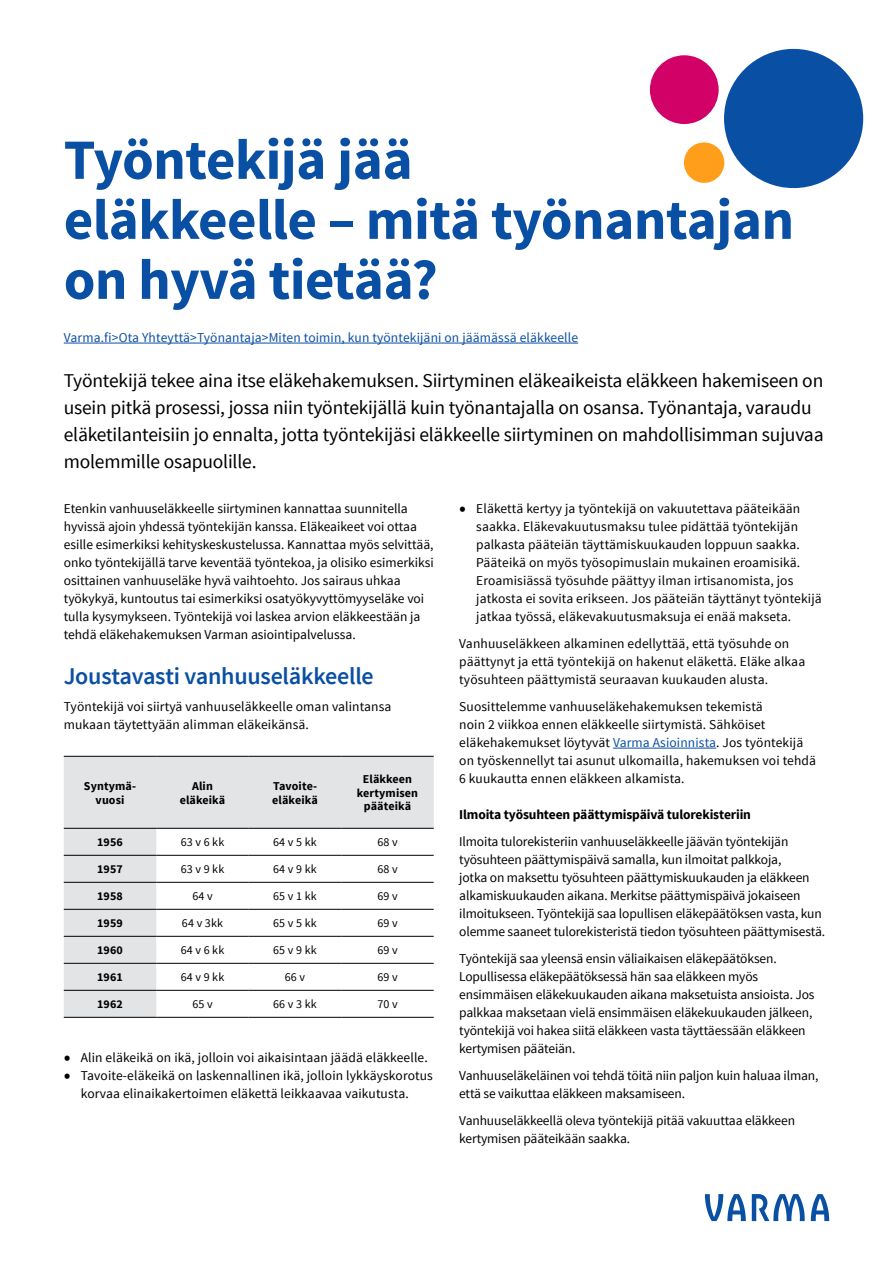
<style>
.page{position:relative;width:893px;height:1263px;background:#fff}
.page>*{position:absolute;margin:0;border:0;box-sizing:border-box;transform-origin:0 0}
._1__Otsikko{font:700 57px/60px "Source Sans Pro";letter-spacing:-.01em;color:#094fa3}
._2__Otsikko{font:600 24px "Source Sans Pro";letter-spacing:-.01em;color:#094fa3}
.Ingressi{font:19.5px/27px "Source Sans Pro";letter-spacing:-.01em;color:#000}
.leipis{font:13.5px/18px "Source Sans Pro";color:#000}
.leipis__ennen_listaa{font:13.5px/18px "Source Sans Pro";letter-spacing:.01em;color:#000}
.leipis-2{font:13.5px "Source Sans Pro";letter-spacing:.01em;color:#094fa3}
._3__Otsikko{font:700 13.5px "Source Sans Pro";letter-spacing:-.01em;color:#000}
.taulukko__teksti_solut{font:12px "Source Sans Pro";letter-spacing:.01em;color:#000}
.taulukko__sarakeotsake{font:700 12px/13.5px "Source Sans Pro";letter-spacing:.01em;color:#000;text-align:center}
.taulukko__teksti_solut-2{font:700 12px "Source Sans Pro";letter-spacing:.01em;color:#000}
.s1{font-size:22.5px}
.s2{color:#094fa3}
</style>
<div class="page">
<svg style="left:752px;top:1194px;width:53px;height:27px"></svg>
<svg style="left:705px;top:1194px;width:41px;height:27px"></svg>
<svg style="left:811px;top:1194px;width:18px;height:27px"></svg>
<hr style="left:64px;top:343px;width:514px;height:1px;background:#094fa3">
<svg style="left:64px;top:757px;width:370px;height:260px"></svg>
<hr style="left:64px;top:756px;width:92px;height:1px;background:#000">
<hr style="left:156px;top:756px;width:93px;height:1px;background:#000">
<hr style="left:249px;top:756px;width:92px;height:1px;background:#000">
<hr style="left:341px;top:756px;width:93px;height:1px;background:#000">
<hr style="left:64px;top:828px;width:92px;height:1px;background:#000">
<hr style="left:156px;top:828px;width:93px;height:1px;background:#000">
<hr style="left:249px;top:828px;width:92px;height:1px;background:#000">
<hr style="left:341px;top:828px;width:93px;height:1px;background:#000">
<hr style="left:64px;top:855px;width:92px;height:1px;background:#000">
<hr style="left:156px;top:855px;width:93px;height:1px;background:#000">
<hr style="left:341px;top:855px;width:93px;height:1px;background:#000">
<hr style="left:64px;top:882px;width:92px;height:1px;background:#000">
<hr style="left:156px;top:882px;width:93px;height:1px;background:#000">
<hr style="left:341px;top:882px;width:93px;height:1px;background:#000">
<hr style="left:64px;top:909px;width:92px;height:1px;background:#000">
<hr style="left:156px;top:909px;width:93px;height:1px;background:#000">
<hr style="left:341px;top:909px;width:93px;height:1px;background:#000">
<hr style="left:64px;top:936px;width:92px;height:1px;background:#000">
<hr style="left:156px;top:936px;width:93px;height:1px;background:#000">
<hr style="left:341px;top:936px;width:93px;height:1px;background:#000">
<hr style="left:64px;top:963px;width:92px;height:1px;background:#000">
<hr style="left:156px;top:963px;width:93px;height:1px;background:#000">
<hr style="left:341px;top:963px;width:93px;height:1px;background:#000">
<hr style="left:64px;top:990px;width:92px;height:1px;background:#000">
<hr style="left:156px;top:990px;width:93px;height:1px;background:#000">
<hr style="left:341px;top:990px;width:93px;height:1px;background:#000">
<hr style="left:64px;top:1017px;width:92px;height:1px;background:#000">
<hr style="left:156px;top:1017px;width:93px;height:1px;background:#000">
<hr style="left:341px;top:1017px;width:93px;height:1px;background:#000">
<hr style="left:249px;top:855px;width:92px;height:1px;background:#000">
<hr style="left:249px;top:882px;width:92px;height:1px;background:#000">
<hr style="left:249px;top:909px;width:92px;height:1px;background:#000">
<hr style="left:249px;top:936px;width:92px;height:1px;background:#000">
<hr style="left:249px;top:963px;width:92px;height:1px;background:#000">
<hr style="left:249px;top:990px;width:92px;height:1px;background:#000">
<hr style="left:249px;top:1017px;width:92px;height:1px;background:#000">
<hr style="left:613px;top:748px;width:103px;height:1px;background:#094fa3">
<div style="left:724px;top:49px;width:139px;height:139px;background:#094fa3;border-radius:50%"></div>
<div style="left:684px;top:142px;width:40px;height:41px;background:#ff9e1b;border-radius:50%"></div>
<div style="left:650px;top:55px;width:69px;height:69px;background:#d10168;border-radius:50%"></div>
<h1 class="_1__Otsikko" style="left:64px;top:132px;width:732px">Työntekijä jää<br>eläkkeelle – mitä työnantajan on hyvä tietää?</h1>
<p class="leipis-2" style="left:64px;top:329px;width:516px">Varma.fi&gt;Ota Yhteyttä&gt;Työnantaja&gt;Miten toimin, kun työntekijäni on jäämässä eläkkeelle</p>
<p class="Ingressi" style="left:64px;top:367px;width:761px">Työntekijä tekee aina itse eläkehakemuksen. Siirtyminen eläkeaikeista eläkkeen hakemiseen on usein pitkä prosessi, jossa niin työntekijällä kuin työnantajalla on osansa. Työnantaja, varaudu eläketilanteisiin jo ennalta, jotta työntekijäsi eläkkeelle siirtyminen on mahdollisimman sujuvaa molemmille osapuolille.</p>
<p class="leipis" style="left:64px;top:500px;width:371px">Etenkin vanhuuseläkkeelle siirtyminen kannattaa suunnitella hyvissä ajoin yhdessä työntekijän kanssa. Eläkeaikeet voi ottaa esille esimerkiksi kehityskeskustelussa. Kannattaa myös selvittää, onko työntekijällä tarve keventää työntekoa, ja olisiko esimerkiksi osittainen vanhuuseläke hyvä vaihtoehto. Jos sairaus uhkaa työkykyä, kuntoutus tai esimerkiksi osatyökyvyttömyyseläke voi tulla kysymykseen. Työntekijä voi laskea arvion eläkkeestään ja tehdä eläkehakemuksen Varman asiointipalvelussa.</p>
<h2 class="_2__Otsikko" style="left:64px;top:661px;width:312px">Joustavasti vanhuuseläkkeelle</h2>
<p class="leipis__ennen_listaa" style="left:64px;top:698px;width:329px">Työntekijä voi siirtyä vanhuuseläkkeelle oman valintansa mukaan täytettyään alimman eläkeikänsä.</p>
<p class="leipis" style="left:476px;top:500px;width:347px;text-indent:-17px"><span class="s1">•</span> Eläkettä kertyy ja työntekijä on vakuutettava pääteikään saakka. Eläkevakuutusmaksu tulee pidättää työntekijän palkasta pääteiän täyttämiskuukauden loppuun saakka.<br>Pääteikä on myös työsopimuslain mukainen eroamisikä.<br>Eroamisiässä työsuhde päättyy ilman irtisanomista, jos jatkosta ei sovita erikseen. Jos pääteiän täyttänyt työntekijä jatkaa työssä, eläkevakuutusmaksuja ei enää makseta.</p>
<p class="leipis" style="left:459px;top:635px;width:347px">Vanhuuseläkkeen alkaminen edellyttää, että työsuhde on päättynyt ja että työntekijä on hakenut eläkettä. Eläke alkaa työsuhteen päättymistä seuraavan kuukauden alusta.</p>
<p class="leipis" style="left:459px;top:698px;width:358px">Suosittelemme vanhuuseläkehakemuksen tekemistä<br>noin 2 viikkoa ennen eläkkeelle siirtymistä. Sähköiset eläkehakemukset löytyvät <span class="s2">Varma Asioinnista</span>. Jos työntekijä on työskennellyt tai asunut ulkomailla, hakemuksen voi tehdä 6 kuukautta ennen eläkkeen alkamista.</p>
<h3 class="_3__Otsikko" style="left:459px;top:806px;width:293px">Ilmoita työsuhteen päättymispäivä tulorekisteriin</h3>
<p class="leipis" style="left:459px;top:833px;width:367px">Ilmoita tulorekisteriin vanhuuseläkkeelle jäävän työntekijän työsuhteen päättymispäivä samalla, kun ilmoitat palkkoja,<br>jotka on maksettu työsuhteen päättymiskuukauden ja eläkkeen alkamiskuukauden aikana. Merkitse päättymispäivä jokaiseen ilmoitukseen. Työntekijä saa lopullisen eläkepäätöksen vasta, kun olemme saaneet tulorekisteristä tiedon työsuhteen päättymisestä.</p>
<p class="leipis" style="left:459px;top:950px;width:357px">Työntekijä saa yleensä ensin väliaikaisen eläkepäätöksen.<br>Lopullisessa eläkepäätöksessä hän saa eläkkeen myös ensimmäisen eläkekuukauden aikana maksetuista ansioista. Jos palkkaa maksetaan vielä ensimmäisen eläkekuukauden jälkeen, työntekijä voi hakea siitä eläkkeen vasta täyttäessään eläkkeen kertymisen pääteiän.</p>
<p class="leipis" style="left:459px;top:1067px;width:361px">Vanhuuseläkeläinen voi tehdä töitä niin paljon kuin haluaa ilman, että se vaikuttaa eläkkeen maksamiseen.</p>
<p class="leipis" style="left:459px;top:1112px;width:337px">Vanhuuseläkkeellä oleva työntekijä pitää vakuuttaa eläkkeen kertymisen pääteikään saakka.</p>
<p class="taulukko__sarakeotsake" style="left:84px;top:780px;width:54px">Syntymä&shy;vuosi</p>
<p class="taulukko__sarakeotsake" style="left:180px;top:780px;width:47px">Alin eläkeikä</p>
<p class="taulukko__sarakeotsake" style="left:272px;top:780px;width:47px;text-align:left">Tavoite&shy;eläkeikä</p>
<p class="taulukko__sarakeotsake" style="left:357px;top:773px;width:63px">Eläkkeen kertymisen pääteikä</p>
<p class="taulukko__teksti_solut-2" style="left:97px;top:834px;width:27px">1956</p>
<p class="taulukko__teksti_solut" style="left:181px;top:835px;width:45px">63 v 6 kk</p>
<p class="taulukko__teksti_solut" style="left:273px;top:835px;width:45px">64 v 5 kk</p>
<p class="taulukko__teksti_solut" style="left:377px;top:835px;width:22px">68 v</p>
<p class="taulukko__teksti_solut-2" style="left:97px;top:861px;width:27px">1957</p>
<p class="taulukko__teksti_solut" style="left:181px;top:862px;width:45px">63 v 9 kk</p>
<p class="taulukko__teksti_solut" style="left:273px;top:862px;width:45px">64 v 9 kk</p>
<p class="taulukko__teksti_solut" style="left:377px;top:862px;width:22px">68 v</p>
<p class="taulukko__teksti_solut-2" style="left:97px;top:888px;width:27px">1958</p>
<p class="taulukko__teksti_solut" style="left:192px;top:889px;width:22px">64 v</p>
<p class="taulukko__teksti_solut" style="left:273px;top:889px;width:45px">65 v 1 kk</p>
<p class="taulukko__teksti_solut" style="left:377px;top:889px;width:22px">69 v</p>
<p class="taulukko__teksti_solut-2" style="left:97px;top:915px;width:27px">1959</p>
<p class="taulukko__teksti_solut" style="left:182px;top:916px;width:43px">64 v 3kk</p>
<p class="taulukko__teksti_solut" style="left:273px;top:916px;width:45px">65 v 5 kk</p>
<p class="taulukko__teksti_solut" style="left:377px;top:916px;width:22px">69 v</p>
<p class="taulukko__teksti_solut-2" style="left:97px;top:942px;width:27px">1960</p>
<p class="taulukko__teksti_solut" style="left:181px;top:943px;width:45px">64 v 6 kk</p>
<p class="taulukko__teksti_solut" style="left:273px;top:943px;width:45px">65 v 9 kk</p>
<p class="taulukko__teksti_solut" style="left:377px;top:943px;width:22px">69 v</p>
<p class="taulukko__teksti_solut-2" style="left:97px;top:969px;width:27px">1961</p>
<p class="taulukko__teksti_solut" style="left:181px;top:970px;width:45px">64 v 9 kk</p>
<p class="taulukko__teksti_solut" style="left:285px;top:970px;width:22px">66 v</p>
<p class="taulukko__teksti_solut" style="left:377px;top:970px;width:22px">69 v</p>
<p class="taulukko__teksti_solut-2" style="left:97px;top:996px;width:27px">1962</p>
<p class="taulukko__teksti_solut" style="left:192px;top:997px;width:22px">65 v</p>
<p class="taulukko__teksti_solut" style="left:273px;top:997px;width:45px">66 v 3 kk</p>
<p class="taulukko__teksti_solut" style="left:377px;top:997px;width:22px">70 v</p>
<p class="leipis" style="left:64px;top:1049px;width:365px"><span class="s1">•</span> Alin eläkeikä on ikä, jolloin voi aikaisintaan jäädä eläkkeelle.</p>
<p class="leipis" style="left:64px;top:1067px;width:371px;text-align:center"><span class="s1">•</span> Tavoite-eläkeikä on laskennallinen ikä, jolloin lykkäyskorotus korvaa elinaikakertoimen eläkettä leikkaavaa vaikutusta.</p>
</div>
